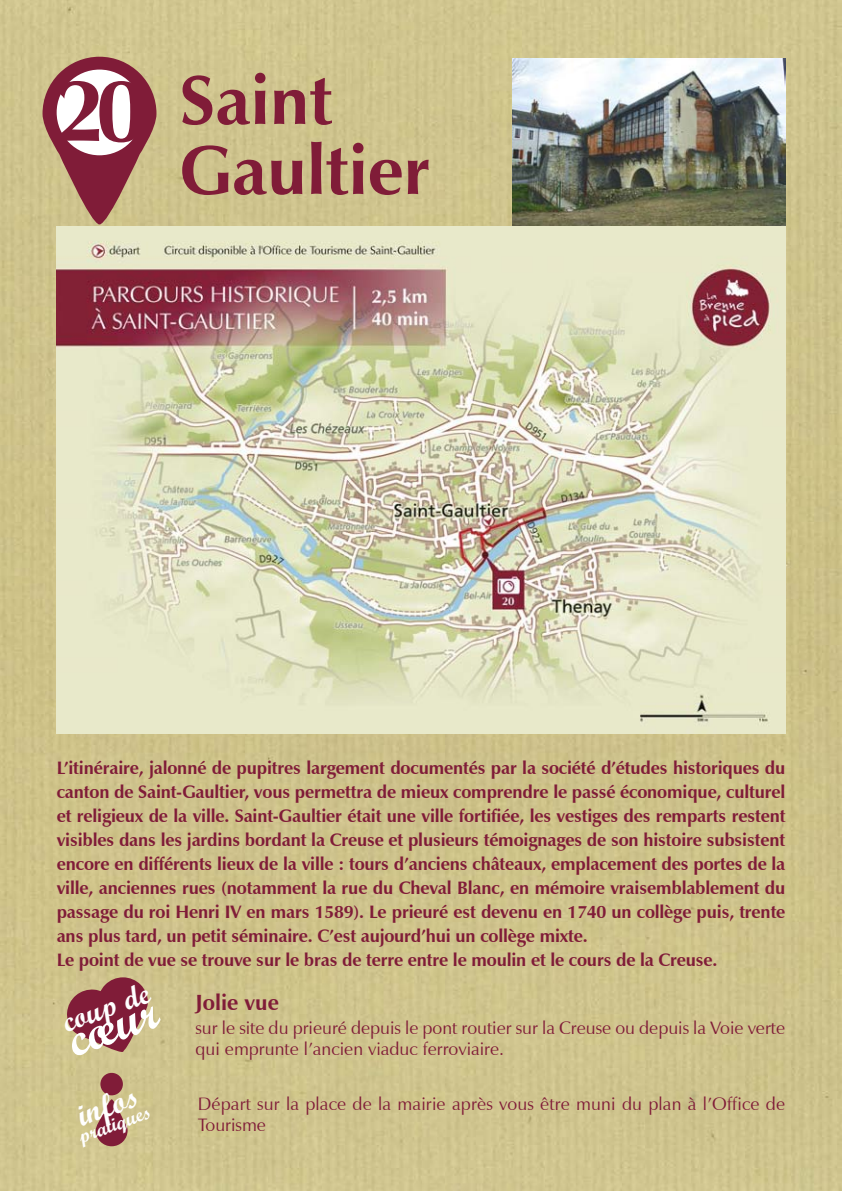
<style>
.page{position:relative;width:842px;height:1191px;background:#fff}
.page>*{position:absolute;margin:0;border:0;box-sizing:border-box;transform-origin:0 0}
.t1{font:700 90px "Zapf Humanist 601 BT";color:#801c38}
.t2{font:700 70px/70px "Zapf Humanist 601 BT";color:#801c38}
.t3{font:50px "Script MT Bold";color:#fff}
.t4{font:32px "Script MT Bold";color:#fff}
.t5{font:30px "Script MT Bold";color:#fff}
.t6{font:700 22px "Zapf Humanist 601 BT";color:#801c38}
.t7{font:20px "Script MT Bold";color:#fff}
.t8{font:700 18px/24px "Zapf Humanist 601 BT";letter-spacing:-.01em;color:#801c38}
.t9{font:18px/21.6px "Zapf Humanist 601 BT";color:#801c38}
</style>
<div class="page">
<img style="left:0;top:0;width:842px;height:1191px">
<img style="left:512px;top:58px;width:273px;height:169px">
<img style="left:57px;top:227px;width:728px;height:507px">
<svg style="left:67px;top:977px;width:81px;height:77px;background:#9b5555"></svg>
<svg style="left:96px;top:1099px;width:32px;height:47px;background:#9c5856"></svg>
<div style="left:100px;top:1072px;width:23px;height:23px;background:#801c38;border-radius:50%"></div>
<svg style="left:43px;top:57px;width:113px;height:167px;background:#a77063"></svg>
<div style="left:57px;top:70px;width:85px;height:85px;background:#fff;border-radius:50%"></div>
<h1 class="t1" style="left:54px;top:54px;width:94px">20</h1>
<h2 class="t2" style="left:180px;top:65px;width:252px">Saint<br>Gaultier</h2>
<p class="t8" style="left:57px;top:756px;width:730px">L’itinéraire, jalonné de pupitres largement documentés par la société d’études historiques du canton de Saint-Gaultier, vous permettra de mieux comprendre le passé économique, culturel et religieux de la ville. Saint-Gaultier était une ville fortifiée, les vestiges des remparts restent visibles dans les jardins bordant la Creuse et plusieurs témoignages de son histoire subsistent encore en différents lieux de la ville : tours d’anciens châteaux, emplacement des portes de la ville, anciennes rues (notamment la rue du Cheval Blanc, en mémoire vraisemblablement du passage du roi Henri IV en mars 1589). Le prieuré est devenu en 1740 un collège puis, trente ans plus tard, un petit séminaire. C’est aujourd’hui un collège mixte.<br>Le point de vue se trouve sur le bras de terre entre le moulin et le cours de la Creuse.</p>
<p class="t6" style="left:196px;top:989px;width:85px">Jolie vue</p>
<p class="t9" style="left:196px;top:1016px;width:591px">sur le site du prieuré depuis le pont routier sur la Creuse ou depuis la Voie verte qui emprunte l’ancien viaduc ferroviaire.</p>
<p class="t9" style="left:198px;top:1092px;width:589px">Départ sur la place de la mairie après vous être muni du plan à l’Office de<br>Tourisme</p>
<h3 class="t5" style="left:57px;top:1005px;width:92px;rotate:-20deg">coup de</h3>
<h3 class="t3" style="left:58px;top:1012px;width:94px;rotate:-20deg">cœur</h3>
<h3 class="t4" style="left:72px;top:1097px;width:64px;rotate:-20deg">infos</h3>
<p class="t7" style="left:75px;top:1125px;width:77px;rotate:-20deg">pratiques</p>
</div>
